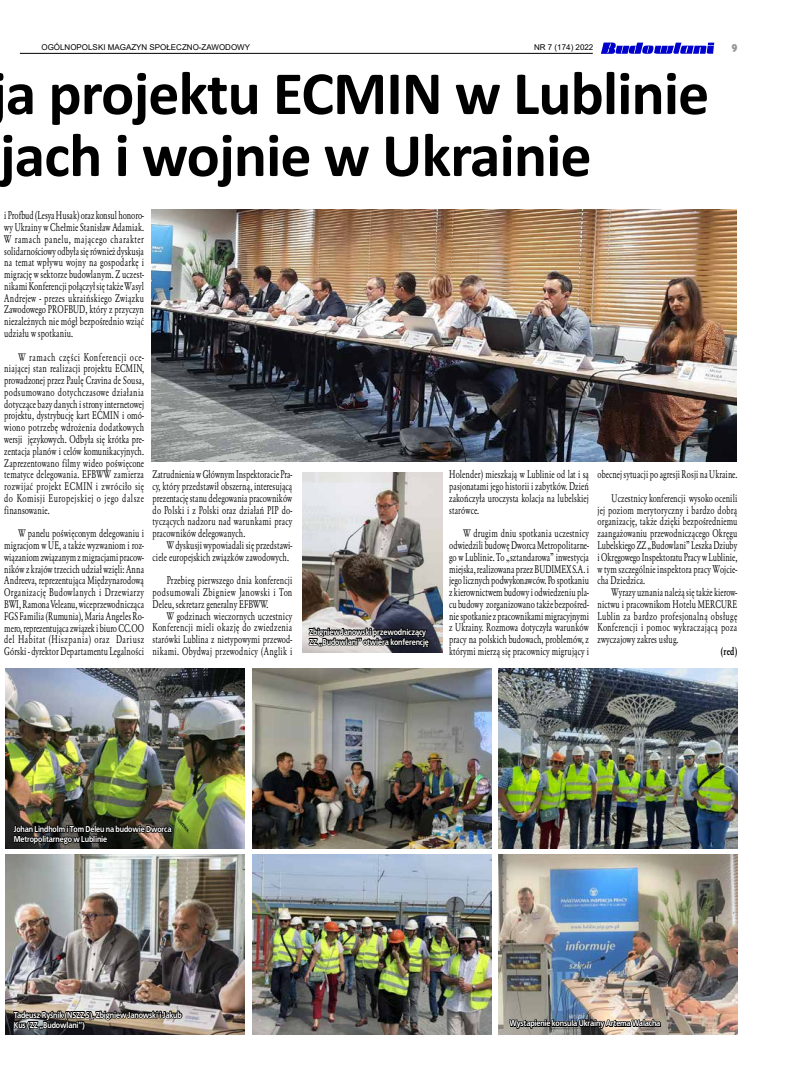
<style>
.page{position:relative;width:794px;height:1078px;background:#fff}
.page>*{position:absolute;margin:0;border:0;box-sizing:border-box;transform-origin:0 0}
.t1{font:700 61.9px/61.9px "Calibri";letter-spacing:-.015em;color:#000}
.t2{font:11px "EFN Gilead Blk Cnd";color:#969696}
.t3{font:10px/11.8px "EFN Garamo Cnd";letter-spacing:.015em;color:#000;text-align:justify}
.t4{font:700 10px "EFN Garamo Cnd";color:#000}
.t5{font:700 8.5px/10px "EFN Bureau";letter-spacing:-.02em;color:#fff}
.t6{font:8px "Arial";color:#000}
</style>
<div class="page">
<svg style="left:601px;top:43px;width:113px;height:11px"></svg>
<hr style="left:20px;top:53px;width:573px;height:1px;background:#000">
<img style="left:152px;top:209px;width:585px;height:252px">
<img style="left:5px;top:854px;width:239px;height:179px">
<img style="left:302px;top:472px;width:140px;height:180px">
<img style="left:252px;top:854px;width:239px;height:179px">
<img style="left:498px;top:854px;width:239px;height:179px">
<img style="left:5px;top:668px;width:239px;height:180px">
<img style="left:252px;top:668px;width:239px;height:180px">
<img style="left:498px;top:668px;width:239px;height:180px">
<svg style="left:308px;top:615px;width:123px;height:38px;background:#646266"></svg>
<img style="left:12px;top:812px;width:161px;height:45px">
<img style="left:12px;top:987px;width:172px;height:48px">
<img style="left:508px;top:998px;width:154px;height:37px">
<p class="t6" style="left:42px;top:41px;width:210px">OGÓLNOPOLSKI MAGAZYN SPOŁECZNO-ZAWODOWY</p>
<p class="t6" style="left:534px;top:42px;width:61px">NR 7 (174) 2022</p>
<p class="t2" style="left:731px;top:41px;width:7px">9</p>
<h1 class="t1" style="left:0;top:62px;width:711px">a projektu ECMIN w Lublinie jach i wojnie w Ukrainie</h1>
<p class="t3" style="left:4px;top:209px;width:141px">i Profbud (Lesya Husak) oraz konsul honoro&shy;wy Ukrainy w Chełmie Stanisław Adamiak.<br>W ramach panelu, mającego charakter solidarnościowy odbyła się również dyskusja na temat wpływu wojny na gospodarkę i migrację w sektorze budowlanym. Z uczest&shy;nikami Konferencji połączył się także Wasyl Andrejew - prezes ukraińskiego Związku Zawodowego PROFBUD, który z przyczyn niezależnych nie mógł bezpośrednio wziąć udziału w spotkaniu.</p>
<p class="t3" style="left:4px;top:350px;width:141px;text-indent:14px">W ramach części Konferencji oce&shy;niającej stan realizacji projektu ECMIN, prowadzonej przez Paulę Cravina de Sousa, podsumowano dotychczasowe działania dotyczące bazy danych i strony internetowej projektu, dystrybucję kart ECMIN i omó&shy;wiono potrzebę wdrożenia dodatkowych wersji językowych. Odbyła się krótka pre&shy;zentacja planów i celów komunikacyjnych.<br>Zaprezentowano filmy wideo poświęcone tematyce delegowania. EFBWW zamierza rozwijać projekt ECMIN i zwróciło się do Komisji Europejskiej o jego dalsze finansowanie.</p>
<p class="t3" style="left:4px;top:527px;width:141px;text-indent:14px">W panelu poświęconym delegowaniu i migracjom w UE, a także wyzwaniom i roz&shy;wiązaniom związanym z migracjami pracow&shy;ników z krajów trzecich udział wzięli: Anna Andreeva, reprezentująca Międzynarodową Organizację Budowlanych i Drzewiarzy BWI, Ramona Veleanu, wiceprzewodnicząca FGS Familia (Rumunia), Maria Angeles Ro&shy;mero, reprezentująca związek i biuro CC.OO del Habitat (Hiszpania) oraz Dariusz Górski - dyrektor Departamentu Legalności</p>
<p class="t3" style="left:597px;top:468px;width:141px">obecnej sytuacji po agresji Rosji na Ukraine.</p>
<p class="t3" style="left:597px;top:491px;width:141px;text-indent:14px">Uczestnicy konferencji wysoko ocenili jej poziom merytoryczny i bardzo dobrą organizację, także dzięki bezpośredniemu zaangażowaniu przewodniczącego Okręgu Lubelskiego ZZ „Budowlani” Leszka Dziuby i Okręgowego Inspektoratu Pracy w Lublinie, w tym szczególnie inspektora pracy Wojcie&shy;cha Dziedzica.</p>
<p class="t3" style="left:597px;top:585px;width:141px;text-indent:14px">Wyrazy uznania należą się także kierow&shy;nictwu i pracownikom Hotelu MERCURE Lublin za bardzo profesjonalną obsługę Konferencji i pomoc wykraczającą poza zwyczajowy zakres usług.</p>
<p class="t4" style="left:721px;top:643px;width:18px">(red)</p>
<p class="t3" style="left:449px;top:468px;width:141px">Holender) mieszkają w Lublinie od lat i są pasjonatami jego historii i zabytków. Dzień zakończyła uroczysta kolacja na lubelskiej starówce.</p>
<p class="t3" style="left:449px;top:527px;width:141px;text-indent:14px">W drugim dniu spotkania uczestnicy odwiedzili budowę Dworca Metropolitarne&shy;go w Lublinie. To „sztandarowa” inwestycja miejska, realizowana przez BUDIMEX S.A. i jego licznych podwykonawców. Po spotkaniu z kierownictwem budowy i odwiedzeniu pla&shy;cu budowy zorganizowano także bezpośred&shy;nie spotkanie z pracownikami migracyjnymi z Ukrainy. Rozmowa dotyczyła warunków pracy na polskich budowach, problemów, z którymi mierzą się pracownicy migrujący i</p>
<p class="t3" style="left:153px;top:468px;width:141px">Zatrudnienia w Głównym Inspektoracie Pra&shy;cy, który przedstawił obszerną, interesującą prezentację stanu delegowania pracowników do Polski i z Polski oraz działań PIP do&shy;tyczących nadzoru nad warunkami pracy pracowników delegowanych.</p>
<p class="t3" style="left:153px;top:538px;width:141px;text-indent:14px">W dyskusji wypowiadali się przedstawi&shy;ciele europejskich związków zawodowych.</p>
<p class="t3" style="left:153px;top:574px;width:141px;text-indent:14px">Przebieg pierwszego dnia konferencji podsumowali Zbigniew Janowski i Ton Deleu, sekretarz generalny EFBWW.</p>
<p class="t3" style="left:153px;top:609px;width:141px;text-indent:14px">W godzinach wieczornych uczestnicy Konferencji mieli okazję do zwiedzenia starówki Lublina z nietypowymi przewod&shy;nikami. Obydwaj przewodnicy (Anglik i</p>
<p class="t5" style="left:309px;top:626px;width:121px">Zbigniew Janowski przewodniczący<br>ZZ „Budowlani” otwiera konferencję</p>
<p class="t5" style="left:14px;top:823px;width:159px">Johan Lindholm i Tom Deleu na budowie Dworca<br>Metropolitarnego w Lublinie</p>
<p class="t5" style="left:14px;top:1009px;width:170px">Tadeusz Ryśnik (NSZZ S), Zbigniew Janowski i Jakub<br>Kus (ZZ „Budowlani”)</p>
<p class="t5" style="left:509px;top:1017px;width:152px">Wystapienie konsula Ukrainy Artema Walacha</p>
</div>
